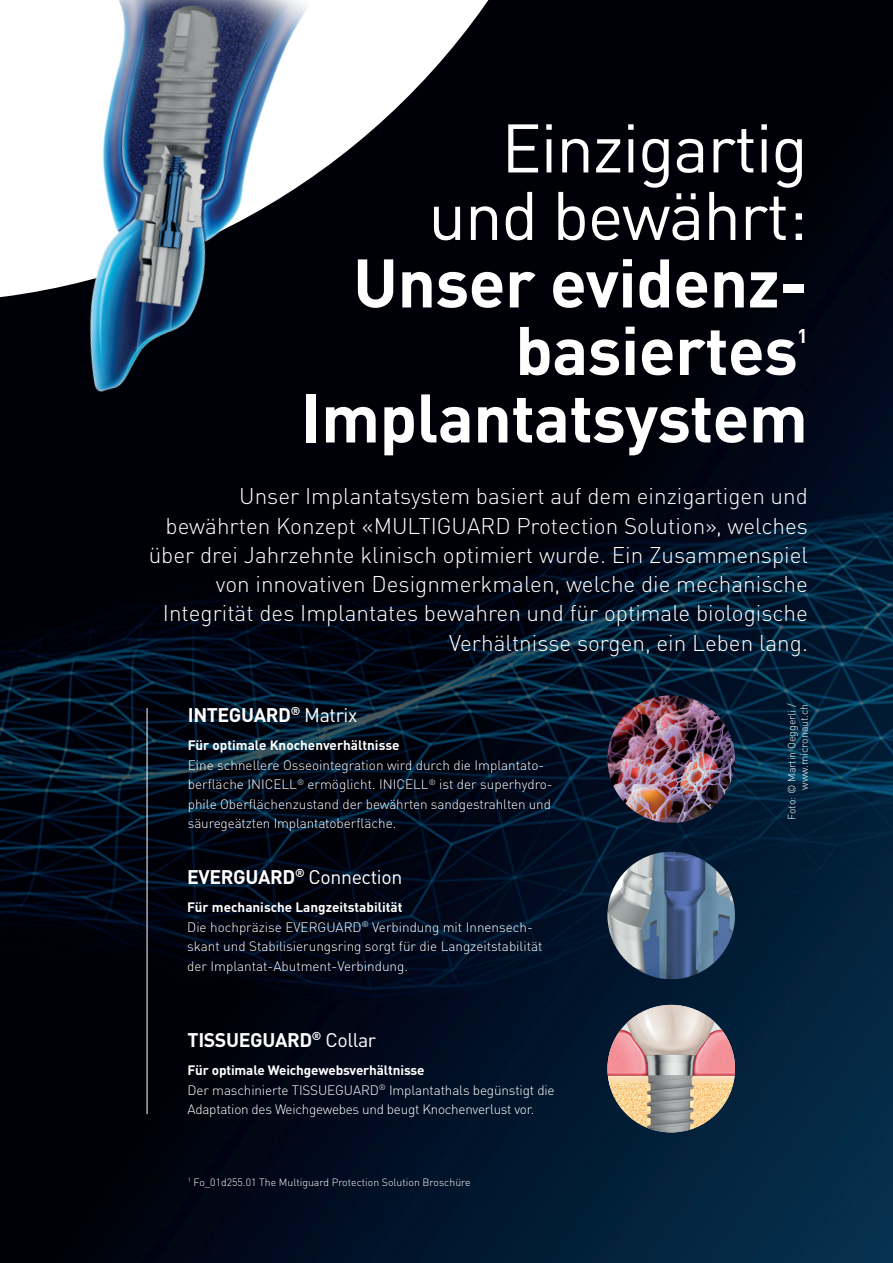
<style>
.page{position:relative;width:893px;height:1263px;background:#fff}
.page>*{position:absolute;margin:0;border:0;box-sizing:border-box;transform-origin:0 0}
.t1{font:700 67.5px/67.5px "DIN Pro";letter-spacing:-.01em;color:#fff;text-align:right}
.t2{font:67.5px/67.5px "DIN Pro";letter-spacing:-.02em;color:#fff;text-align:right}
.t3{font:300 22.5px/29.2px "DIN Pro";color:#fff;text-align:right}
.t4{font:700 19.65px "DIN Pro";color:#fff}
.t5{font:700 19.5px "DIN Pro";letter-spacing:-.02em;color:#fff}
.t6{font:19.5px "DIN Pro";letter-spacing:-.02em;color:#fff}
.t7{font:300 13.5px/19.5px "DIN Pro";color:#fff}
.t8{font:300 13.5px/19.5px "DIN Pro";letter-spacing:-.02em;color:#fff}
.t9{font:700 13.5px "DIN Pro";color:#fff}
.t10{font:300 10.5px/12.6px "DIN Pro";color:#fff;text-align:right}
.s1{font-weight:400}
.s2{font-weight:700}
</style>
<div class="page">
<img style="left:0;top:0;width:893px;height:1263px">
<svg style="left:330px;top:0;width:167px;height:303px;fill:#000008"></svg>
<hr style="left:147px;top:708px;width:1px;height:406px;background:#fff">
<img style="left:607px;top:695px;width:128px;height:128px;border-radius:64px">
<img style="left:607px;top:852px;width:128px;height:127px;border-radius:64px">
<img style="left:607px;top:1005px;width:128px;height:127px;border-radius:64px">
<img style="left:0;top:0;width:330px;height:442px">
<h1 class="t2" style="left:428px;top:108px;width:381px">Einzigartig und bewährt:</h1>
<h1 class="t1" style="left:353px;top:241px;width:456px">Unser evidenz&shy;basiertes</h1>
<h3 class="t4" style="left:797px;top:319px;width:12px">1</h3>
<h1 class="t1" style="left:301px;top:376px;width:508px">Implantatsystem</h1>
<p class="t3" style="left:149px;top:480px;width:661px">Unser Implantatsystem basiert auf dem einzigartigen und bewährten Konzept «MULTIGUARD Protection Solution», welches über drei Jahrzehnte klinisch optimiert wurde. Ein Zusammenspiel von innovativen Designmerkmalen, welche die mechanische Integrität des Implantates bewahren und für optimale biologische Verhältnisse sorgen, ein Leben lang.</p>
<h3 class="t5" style="left:188px;top:699px;width:171px">INTEGUARD<sup>®</sup> <span class="s1">Matrix</span></h3>
<p class="t9" style="left:188px;top:734px;width:213px">Für optimale Knochenverhältnisse</p>
<p class="t7" style="left:188px;top:754px;width:366px">Eine schnellere Osseointegration wird durch die Implantato&shy;berfläche INICELL<sup>®</sup> ermöglicht. INICELL<sup>®</sup> ist der superhydro&shy;phile Oberflächenzustand der bewährten sandgestrahlten und säuregeätzten Implantatoberfläche.</p>
<h3 class="t6" style="left:187px;top:861px;width:217px"><span class="s2">EVERGUARD</span><sup>®</sup> Connection</h3>
<p class="t7" style="left:187px;top:896px;width:357px"><span class="s2">Für mechanische Langzeitstabilität<br></span>Die hochpräzise EVERGUARD<sup>®</sup> Verbindung mit Innensech&shy;skant und Stabilisierungsring sorgt für die Langzeitstabilität der Implantat-Abutment-Verbindung.</p>
<h3 class="t5" style="left:188px;top:1023px;width:190px">TISSUEGUARD<sup>®</sup> <span class="s1">Collar</span></h3>
<p class="t8" style="left:188px;top:1059px;width:368px"><span class="s2">Für optimale Weichgewebsverhältnisse<br></span>Der maschinierte TISSUEGUARD<sup>®</sup> Implantathals begünstigt die<br>Adaptation des Weichgewebes und beugt Knochenverlust vor.</p>
<p class="t10" style="left:188px;top:1175px;width:284px"><sup>1</sup> Fo_01d255.01 The Multiguard Protection Solution Broschüre</p>
<p class="t10" style="left:784px;top:820px;width:118px;rotate:-90deg">Foto: © Martin Oeggerli / www.micronaut.ch</p>
</div>
